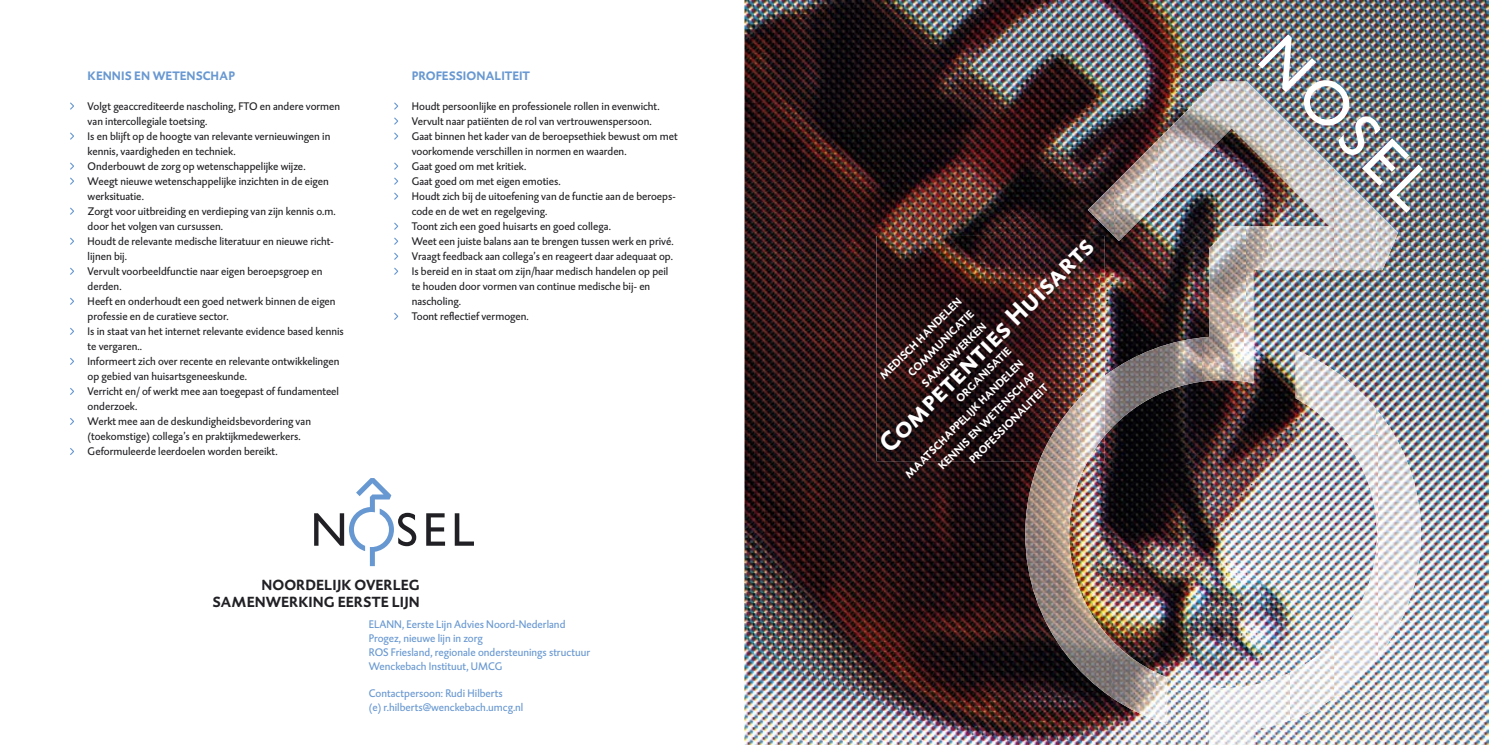
<style>
.page{position:relative;width:1489px;height:745px;background:#fff}
.page>*{position:absolute;margin:0;border:0;box-sizing:border-box;transform-origin:0 0}
.t1{font:700 27.5px "DTL Caspari T Caps";color:#fefeff}
.t2{font:700 15px/17.5px "DTL Caspari ST";color:#212125;text-align:right}
.t3{font:700 12.5px "DTL Caspari ST";color:#6898d1}
.t4{font:11.25px/15px "DTL Caspari ST";color:#212125}
.t5{font:11.25px/13.8px "DTL Caspari ST";color:#6898d1}
.t6{font:700 11.25px/17.5px "DTL Caspari ST";color:#fff;text-align:justify}
</style>
<div class="page">
<img style="left:744px;top:0;width:744px;height:744px">
<img style="left:1156px;top:81px;width:101px;height:89px">
<img style="left:1112px;top:125px;width:45px;height:134px">
<img style="left:1333px;top:212px;width:43px;height:91px">
<img style="left:1068px;top:170px;width:45px;height:89px">
<img style="left:1156px;top:170px;width:45px;height:44px">
<img style="left:1244px;top:170px;width:89px;height:133px">
<img style="left:1376px;top:212px;width:44px;height:91px">
<img style="left:1200px;top:214px;width:45px;height:177px">
<img style="left:1156px;top:302px;width:45px;height:133px">
<img style="left:1244px;top:302px;width:44px;height:89px">
<img style="left:1104px;top:346px;width:53px;height:89px">
<img style="left:1288px;top:346px;width:88px;height:89px">
<img style="left:1376px;top:390px;width:44px;height:310px">
<img style="left:1025px;top:435px;width:88px;height:265px">
<img style="left:1332px;top:435px;width:44px;height:265px">
<img style="left:1112px;top:611px;width:45px;height:133px">
<img style="left:1288px;top:611px;width:45px;height:133px">
<img style="left:1156px;top:655px;width:132px;height:89px">
<img style="left:876px;top:236px;width:228px;height:225px">
<img style="left:1039px;top:375px;width:65px;height:86px">
<svg style="left:426px;top:513px;width:19px;height:32px"></svg>
<svg style="left:455px;top:513px;width:19px;height:32px"></svg>
<svg style="left:314px;top:478px;width:102px;height:87px"></svg>
<svg style="left:70px;top:102px;width:4px;height:8px"></svg>
<svg style="left:70px;top:132px;width:4px;height:8px"></svg>
<svg style="left:70px;top:162px;width:4px;height:8px"></svg>
<svg style="left:70px;top:177px;width:4px;height:8px"></svg>
<svg style="left:70px;top:207px;width:4px;height:8px"></svg>
<svg style="left:70px;top:237px;width:4px;height:8px"></svg>
<svg style="left:70px;top:267px;width:4px;height:8px"></svg>
<svg style="left:70px;top:297px;width:4px;height:8px"></svg>
<svg style="left:70px;top:327px;width:4px;height:8px"></svg>
<svg style="left:70px;top:357px;width:4px;height:8px"></svg>
<svg style="left:70px;top:387px;width:4px;height:8px"></svg>
<svg style="left:70px;top:418px;width:4px;height:7px"></svg>
<svg style="left:70px;top:448px;width:4px;height:7px"></svg>
<svg style="left:394px;top:102px;width:4px;height:8px"></svg>
<svg style="left:394px;top:117px;width:4px;height:8px"></svg>
<svg style="left:394px;top:132px;width:4px;height:8px"></svg>
<svg style="left:394px;top:162px;width:4px;height:8px"></svg>
<svg style="left:394px;top:177px;width:4px;height:8px"></svg>
<svg style="left:394px;top:192px;width:4px;height:8px"></svg>
<svg style="left:394px;top:222px;width:4px;height:8px"></svg>
<svg style="left:394px;top:237px;width:4px;height:8px"></svg>
<svg style="left:394px;top:252px;width:4px;height:8px"></svg>
<svg style="left:394px;top:267px;width:4px;height:8px"></svg>
<svg style="left:394px;top:312px;width:4px;height:8px"></svg>
<img style="left:1257px;top:34px;width:165px;height:178px">
<p class="t3" style="left:88px;top:67px;width:149px">KENNIS EN WETENSCHAP</p>
<p class="t4" style="left:88px;top:98px;width:257px">Volgt geaccrediteerde nascholing, FTO en andere vormen van intercollegiale toetsing.<br>Is en blijft op de hoogte van relevante vernieuwingen in kennis, vaardigheden en techniek.<br>Onderbouwt de zorg op wetenschappelijke wijze.<br>Weegt nieuwe wetenschappelijke inzichten in de eigen werksituatie.<br>Zorgt voor uitbreiding en verdieping van zijn kennis o.m. door het volgen van cursussen.<br>Houdt de relevante medische literatuur en nieuwe richt&shy;lijnen bij.<br>Vervult voorbeeldfunctie naar eigen beroepsgroep en derden.<br>Heeft en onderhoudt een goed netwerk binnen de eigen professie en de curatieve sector.<br>Is in staat van het internet relevante evidence based kennis te vergaren..<br>Informeert zich over recente en relevante ontwikkelingen op gebied van huisartsgeneeskunde.<br>Verricht en/ of werkt mee aan toegepast of fundamenteel onderzoek.<br>Werkt mee aan de deskundigheidsbevordering van (toekomstige) collega’s en praktijkmedewerkers.<br>Geformuleerde leerdoelen worden bereikt.</p>
<p class="t3" style="left:412px;top:67px;width:120px">PROFESSIONALITEIT</p>
<p class="t4" style="left:412px;top:98px;width:267px">Houdt persoonlijke en professionele rollen in evenwicht.<br>Vervult naar patiënten de rol van vertrouwenspersoon.<br>Gaat binnen het kader van de beroepsethiek bewust om met voorkomende verschillen in normen en waarden.<br>Gaat goed om met kritiek.<br>Gaat goed om met eigen emoties.<br>Houdt zich bij de uitoefening van de functie aan de beroeps&shy;code en de wet en regelgeving.<br>Toont zich een goed huisarts en goed collega.<br>Weet een juiste balans aan te brengen tussen werk en privé.<br>Vraagt feedback aan collega’s en reageert daar adequaat op.<br>Is bereid en in staat om zijn/haar medisch handelen op peil te houden door vormen van continue medische bij- en nascholing.<br>Toont reflectief vermogen.</p>
<h2 class="t2" style="left:212px;top:575px;width:209px">NOORDELIJK OVERLEG<br>SAMENWERKING EERSTE LIJN</h2>
<p class="t5" style="left:369px;top:617px;width:223px">ELANN, Eerste Lijn Advies Noord-Nederland Progez, nieuwe lijn in zorg<br>ROS Friesland, regionale ondersteunings structuur Wenckebach Instituut, UMCG</p>
<p class="t5" style="left:369px;top:686px;width:156px">Contactpersoon: Rudi Hilberts<br>(e) r.hilberts@wenckebach.umcg.nl</p>
<h1 class="t1" style="left:870px;top:434px;width:292px;rotate:-45deg">Competenties Huisarts</h1>
<p class="t6" style="left:891px;top:355px;width:90px;text-indent:-23px;rotate:-45deg">MEDISCH HANDELEN COMMUNICATIE SAMENWERKEN</p>
<p class="t6" style="left:888px;top:457px;width:164px;text-align:right;rotate:-45deg">ORGANISATIE<br>MAATSCHAPPELIJK HANDELEN<br>KENNIS EN WETENSCHAP<br>PROFESSIONALITEIT</p>
</div>
